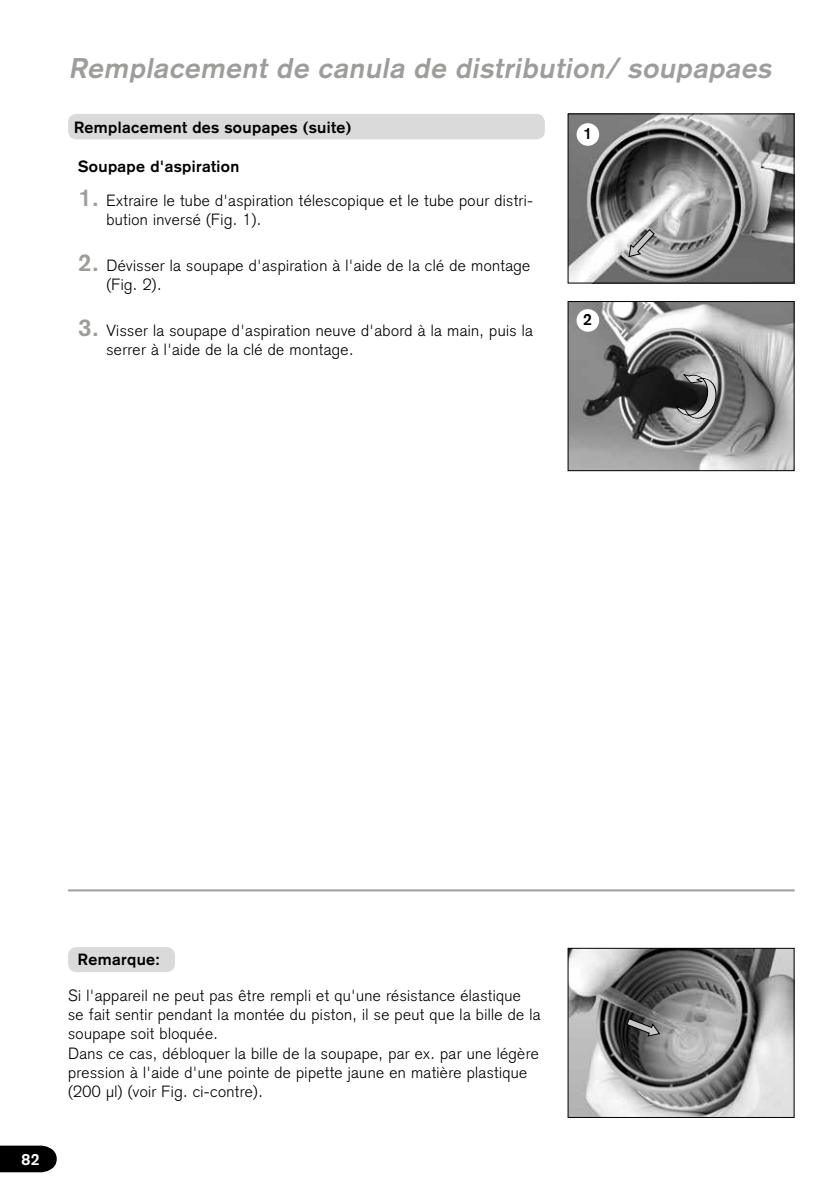
<style>
.page{position:relative;width:840px;height:1191px;background:#fff}
.page>*{position:absolute;margin:0;border:0;box-sizing:border-box;transform-origin:0 0}
.t1{font:italic 700 28px "Akzidenz Grotesk";color:#9d9d9c}
.t2{font:300 16px/19.2px "Akzidenz Grotesk";letter-spacing:.025em;color:#000}
.t3{font:700 16px "Akzidenz Grotesk";letter-spacing:.025em;color:#000}
.t4{font:700 16px "Akzidenz Grotesk";color:#fff}
.s1{font-weight:700;font-size:24px;color:#9d9d9c}
</style>
<div class="page">
<img style="left:569px;top:115px;width:223px;height:166px">
<div style="left:567px;top:113px;width:227px;height:170px;border:1px solid #000"></div>
<div style="left:576px;top:123px;width:23px;height:23px;background:#fff;border-radius:50%"></div>
<img style="left:569px;top:303px;width:223px;height:166px">
<div style="left:567px;top:301px;width:227px;height:170px;border:1px solid #000"></div>
<div style="left:576px;top:309px;width:23px;height:23px;background:#fff;border-radius:50%"></div>
<svg style="left:627px;top:228px;width:28px;height:30px"></svg>
<img style="left:569px;top:949px;width:223px;height:167px">
<div style="left:567px;top:947px;width:227px;height:171px;border:1px solid #000"></div>
<svg style="left:625px;top:1017px;width:35px;height:20px"></svg>
<svg style="left:669px;top:370px;width:52px;height:53px"></svg>
<svg style="left:0;top:1145px;width:57px;height:27px"></svg>
<div style="left:68px;top:947px;width:107px;height:25px;background:#dadada;border-radius:9px"></div>
<div style="left:68px;top:114px;width:476px;height:25px;background:#dadada;border-radius:9px"></div>
<hr style="left:68px;top:889px;width:726px;height:2px;background:#9d9d9c">
<h1 class="t1" style="left:69px;top:52px;width:709px">Remplacement de canula de distribution/ soupapaes</h1>
<p class="t3" style="left:74px;top:118px;width:279px">Remplacement des soupapes (suite)</p>
<p class="t3" style="left:582px;top:124px;width:10px">1</p>
<p class="t3" style="left:78px;top:157px;width:163px">Soupape d'aspiration</p>
<p class="t2" style="left:106px;top:191px;width:428px;text-indent:-28px"><span class="s1">1.</span> Extraire le tube d'aspiration télescopique et le tube pour distri&shy;bution inversé (Fig. 1).</p>
<p class="t2" style="left:106px;top:256px;width:425px;text-indent:-28px"><span class="s1">2.</span> Dévisser la soupape d'aspiration à l'aide de la clé de montage (Fig. 2).</p>
<p class="t2" style="left:106px;top:321px;width:428px;text-indent:-28px"><span class="s1">3.</span> Visser la soupape d'aspiration neuve d'abord à la main, puis la serrer à l'aide de la clé de montage.</p>
<p class="t3" style="left:582px;top:310px;width:10px">2</p>
<p class="t4" style="left:21px;top:1150px;width:20px">82</p>
<p class="t3" style="left:78px;top:950px;width:84px">Remarque:</p>
<p class="t2" style="left:68px;top:986px;width:473px">Si l'appareil ne peut pas être rempli et qu'une résistance élastique<br>se fait sentir pendant la montée du piston, il se peut que la bille de la soupape soit bloquée.<br>Dans ce cas, débloquer la bille de la soupape, par ex. par une légère pression à l'aide d'une pointe de pipette jaune en matière plastique (200 µl) (voir Fig. ci-contre).</p>
</div>
